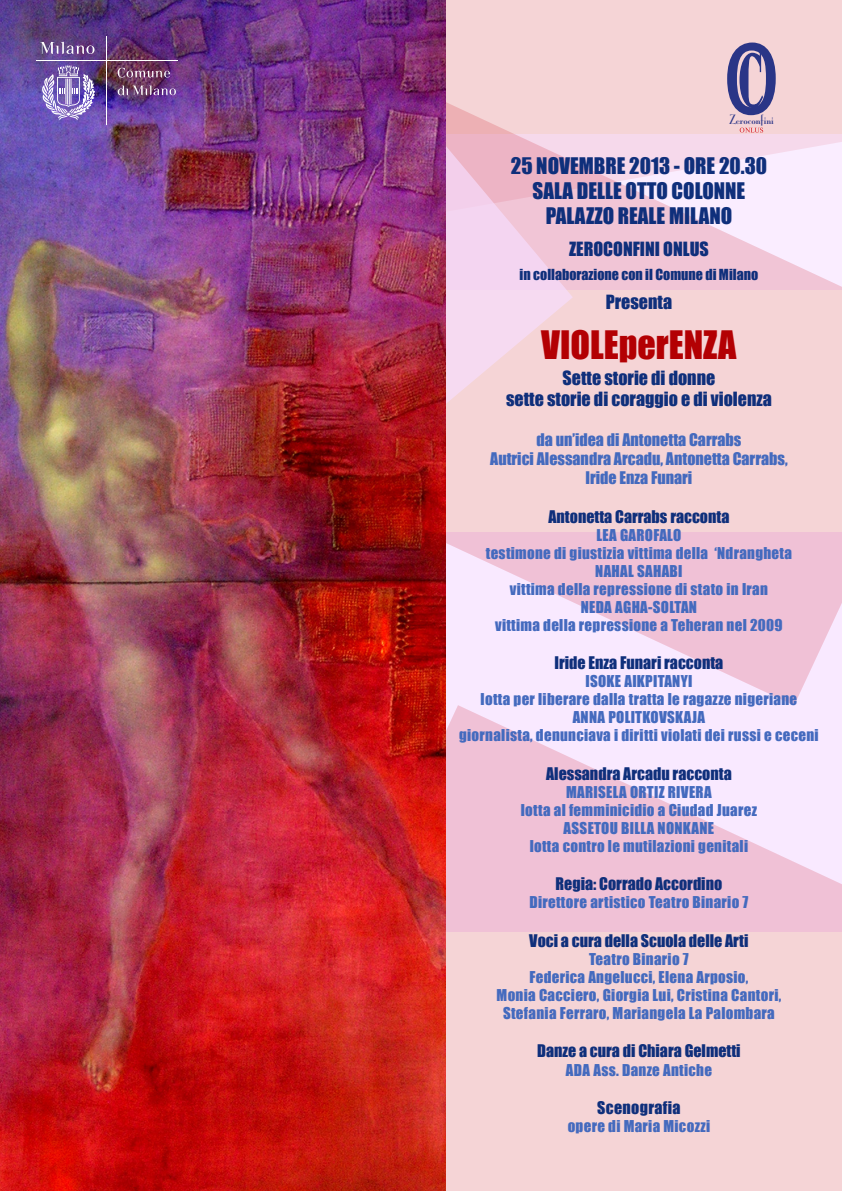
<style>
.page{position:relative;width:842px;height:1191px;background:#fff}
.page>*{position:absolute;margin:0;border:0;box-sizing:border-box;transform-origin:0 0}
.t1{font:36px "Impact";color:#b30003}
.t2{font:21px "Impact";color:#0f2f7b}
.t3{font:18px "Impact";color:#0f2f7b}
.t4{font:16px "Impact";color:#0f2f7b}
.t5{font:16px "Impact";color:#446abe}
.t6{font:16px "Impact";letter-spacing:.02em;color:#0f2f7b}
.t7{font:15px "Impact";letter-spacing:.02em;color:#446abe}
.t8{font:14.1px "Mona Lisa Solid";color:#2a3587}
.t9{font:14px "Impact";color:#0f2f7b}
</style>
<div class="page">
<div style="left:573px;top:0;width:269px;height:98px;background:#f5d4d6"></div>
<svg style="left:445px;top:705px;width:397px;height:486px;background:#f4d1dc"></svg>
<svg style="left:445px;top:98px;width:397px;height:607px;background:#f4d4e1"></svg>
<svg style="left:445px;top:0;width:128px;height:569px;background:#f2ccd8"></svg>
<img style="left:0;top:0;width:445px;height:1191px">
<hr style="left:106px;top:36px;width:1px;height:88px;background:#fff">
<hr style="left:36px;top:60px;width:142px;height:1px;background:#fff">
<svg style="left:118px;top:86px;width:58px;height:9px"></svg>
<svg style="left:118px;top:68px;width:52px;height:10px"></svg>
<svg style="left:42px;top:66px;width:53px;height:54px;background:#9482c4"></svg>
<svg style="left:40px;top:42px;width:55px;height:12px"></svg>
<svg style="left:727px;top:43px;width:49px;height:72px;background:#827aa9"></svg>
<svg style="left:740px;top:128px;width:23px;height:5px"></svg>
<p class="t8" style="left:729px;top:112px;width:46px">Zeroconfini</p>
<p class="t2" style="left:511px;top:149px;width:258px">25 NOVEMBRE 2013 - ORE 20.30</p>
<p class="t2" style="left:532px;top:174px;width:214px">SALA DELLE OTTO COLONNE</p>
<p class="t2" style="left:546px;top:200px;width:188px">PALAZZO REALE MILANO</p>
<p class="t3" style="left:569px;top:235px;width:141px">ZEROCONFINI ONLUS</p>
<p class="t9" style="left:520px;top:264px;width:240px">in collaborazione con il Comune di Milano</p>
<p class="t3" style="left:606px;top:287px;width:68px">Presenta</p>
<p class="t1" style="left:541px;top:317px;width:197px">VIOLEperENZA</p>
<p class="t3" style="left:562px;top:364px;width:154px">Sette storie di donne</p>
<p class="t3" style="left:506px;top:385px;width:267px">sette storie di coraggio e di violenza</p>
<p class="t5" style="left:536px;top:427px;width:206px">da un’idea di Antonetta Carrabs</p>
<p class="t5" style="left:490px;top:446px;width:299px">Autrici Alessandra Arcadu, Antonetta Carrabs,</p>
<p class="t5" style="left:585px;top:465px;width:108px">Iride Enza Funari</p>
<p class="t4" style="left:548px;top:504px;width:182px">Antonetta Carrabs racconta</p>
<p class="t7" style="left:597px;top:523px;width:86px">LEA GAROFALO</p>
<p class="t7" style="left:486px;top:541px;width:308px">testimone di giustizia vittima della ‘Ndrangheta</p>
<p class="t7" style="left:595px;top:559px;width:89px">NAHAL SAHABI</p>
<p class="t7" style="left:510px;top:577px;width:260px">vittima della repressione di stato in Iran</p>
<p class="t7" style="left:581px;top:595px;width:118px">NEDA AGHA-SOLTAN</p>
<p class="t7" style="left:495px;top:613px;width:289px">vittima della repressione a Teheran nel 2009</p>
<p class="t4" style="left:554px;top:650px;width:170px">Iride Enza Funari racconta</p>
<p class="t7" style="left:585px;top:670px;width:109px">ISOKE AIKPITANYI</p>
<p class="t7" style="left:481px;top:688px;width:318px">lotta per liberare dalla tratta le ragazze nigeriane</p>
<p class="t7" style="left:573px;top:706px;width:134px">ANNA POLITKOVSKAJA</p>
<p class="t7" style="left:459px;top:724px;width:361px">giornalista, denunciava i diritti violati dei russi e ceceni</p>
<p class="t4" style="left:546px;top:761px;width:187px">Alessandra Arcadu racconta</p>
<p class="t7" style="left:566px;top:780px;width:147px">MARISELA ORTIZ RIVERA</p>
<p class="t7" style="left:521px;top:798px;width:238px">lotta al femminicidio a Ciudad Juarez</p>
<p class="t7" style="left:564px;top:816px;width:152px">ASSETOU BILLA NONKANE</p>
<p class="t7" style="left:530px;top:834px;width:220px">lotta contro le mutilazioni genitali</p>
<p class="t4" style="left:556px;top:871px;width:168px">Regia: Corrado Accordino</p>
<p class="t7" style="left:529px;top:890px;width:221px">Direttore artistico Teatro Binario 7</p>
<p class="t4" style="left:529px;top:928px;width:221px">Voci a cura della Scuola delle Arti</p>
<p class="t7" style="left:589px;top:947px;width:101px">Teatro Binario 7</p>
<p class="t7" style="left:529px;top:965px;width:220px">Federica Angelucci, Elena Arposio,</p>
<p class="t7" style="left:497px;top:983px;width:286px">Monia Cacciero, Giorgia Lui, Cristina Cantori,</p>
<p class="t7" style="left:503px;top:1001px;width:273px">Stefania Ferraro, Mariangela La Palombara</p>
<p class="t4" style="left:537px;top:1038px;width:205px">Danze a cura di Chiara Gelmetti</p>
<p class="t7" style="left:566px;top:1058px;width:148px">ADA Ass. Danze Antiche</p>
<p class="t6" style="left:597px;top:1094px;width:85px">Scenografia</p>
<p class="t7" style="left:568px;top:1114px;width:144px">opere di Maria Micozzi</p>
</div>
